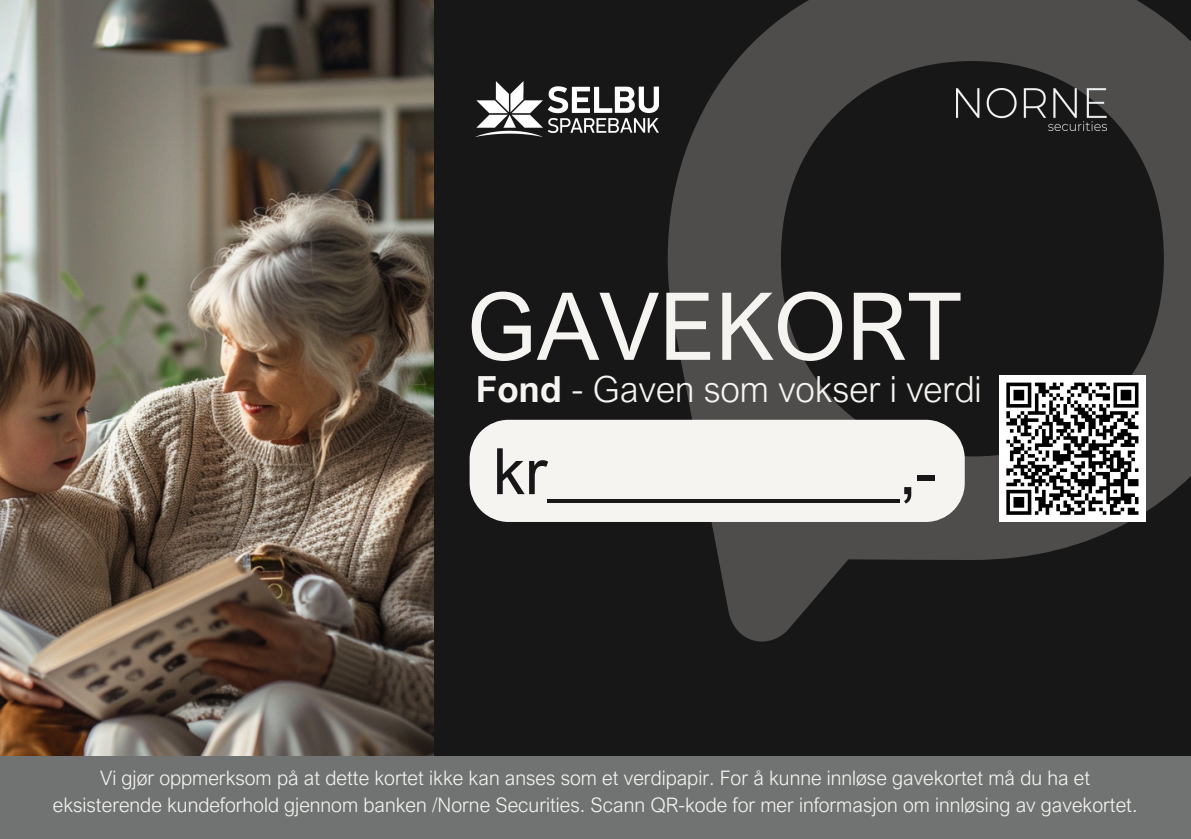
<style>
.page{position:relative;width:1191px;height:839px;background:#fff}
.page>*{position:absolute;margin:0;border:0;box-sizing:border-box;transform-origin:0 0}
.t1{font:93.6px "Arial Nova";color:#f5f4f0}
.t2{font:64px "Arial Nova";color:#181717}
.t3{font:300 36px "Arial Nova";color:#f5f4f0}
.t4{font:300 20px/27px "Arial Nova";color:#f5f4f0;text-align:center}
.s1{font-weight:700}
</style>
<div class="page">
<div style="left:0;top:0;width:1191px;height:838px;background:#181717"></div>
<svg style="left:668px;top:0;width:523px;height:642px"></svg>
<div style="left:470px;top:420px;width:495px;height:102px;background:#f5f4f0"></div>
<img style="left:957px;top:88px;width:150px;height:42px">
<img style="left:0;top:0;width:433px;height:755px">
<div style="left:0;top:755px;width:1190px;height:83px;background:#707372"></div>
<img style="left:476px;top:81px;width:183px;height:56px">
<div style="left:999px;top:375px;width:147px;height:147px;background:#fff"></div>
<svg style="left:1006px;top:382px;width:133px;height:133px"></svg>
<p class="t1" style="left:467px;top:268px;width:496px">GAVEKORT</p>
<h1 class="t3" style="left:476px;top:366px;width:507px"><span class="s1">Fond</span> - Gaven som vokser i verdi</h1>
<h3 class="t2" style="left:493px;top:431px;width:446px">kr___________,-</h3>
<h2 class="t4" style="left:53px;top:764px;width:1086px">Vi gjør oppmerksom på at dette kortet ikke kan anses som et verdipapir. For å kunne innløse gavekortet må du ha et eksisterende kundeforhold gjennom banken /Norne Securities. Scann QR-kode for mer informasjon om innløsing av gavekortet.</h2>
</div>
